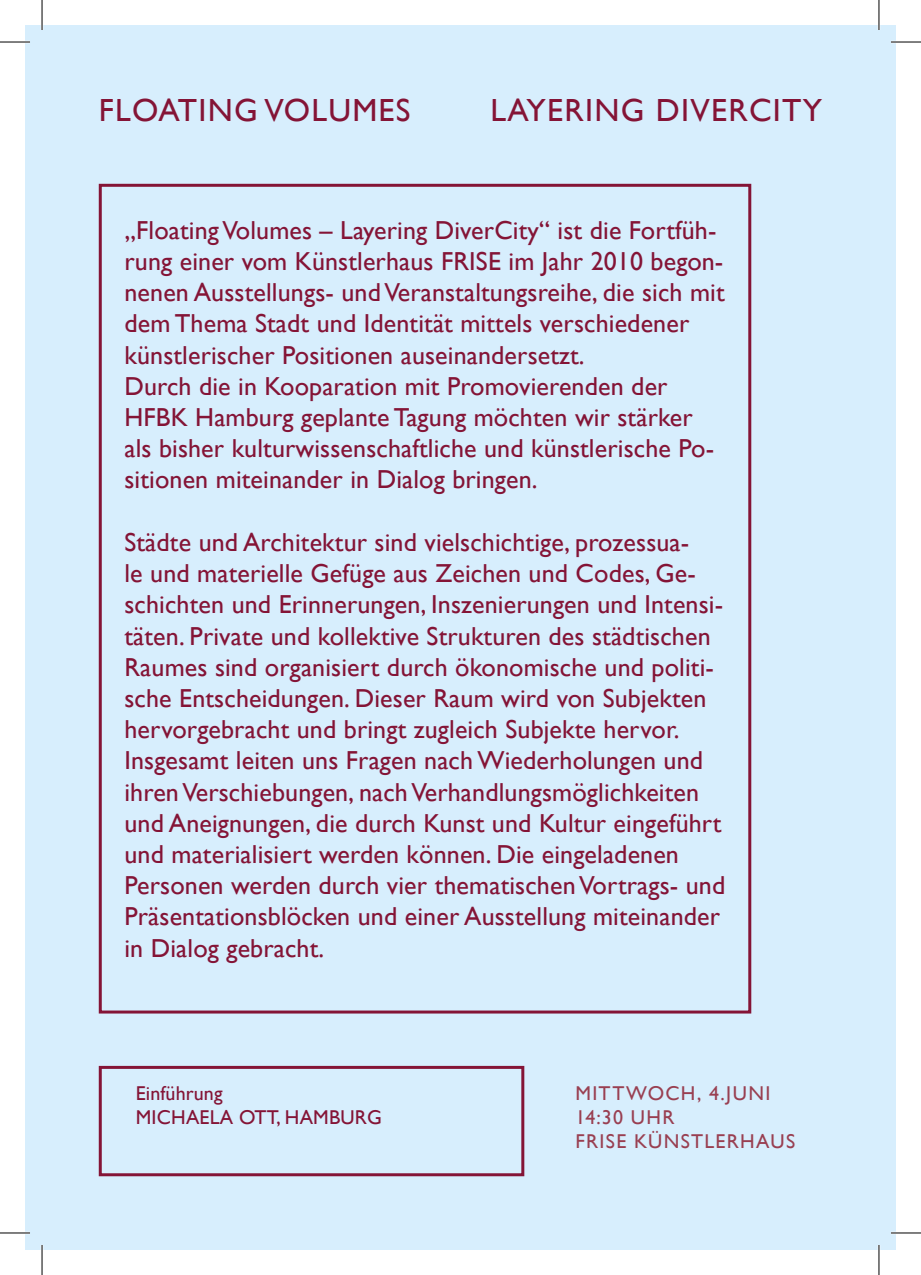
<style>
.page{position:relative;width:921px;height:1275px;background:#fff}
.page>*{position:absolute;margin:0;border:0;box-sizing:border-box;transform-origin:0 0}
.t1{font:32px "Gill Sans";letter-spacing:.04em;color:#841436}
.t2{font:26px/31.2px "Gill Sans";letter-spacing:.005em;color:#841436}
.t3{font:20px/24px "Gill Sans";letter-spacing:.07em;color:#993f51}
.t4{font:20px/24px "Gill Sans";letter-spacing:.01em;color:#841436}
</style>
<div class="page">
<div style="left:25px;top:25px;width:870px;height:1225px;background:#d7eefd"></div>
<div style="left:99px;top:184px;width:652px;height:829px;border:3px solid #841436"></div>
<div style="left:99px;top:1066px;width:425px;height:110px;border:3px solid #841436"></div>
<hr style="left:0;top:41px;width:30px;height:2px;background:#fff">
<hr style="left:890px;top:41px;width:30px;height:2px;background:#fff">
<hr style="left:0;top:1231px;width:30px;height:3px;background:#fff">
<hr style="left:890px;top:1231px;width:30px;height:3px;background:#fff">
<hr style="left:41px;top:0;width:2px;height:30px;background:#fff">
<hr style="left:41px;top:1245px;width:2px;height:30px;background:#fff">
<hr style="left:877px;top:0;width:2px;height:30px;background:#fff">
<hr style="left:877px;top:1245px;width:2px;height:30px;background:#fff">
<hr style="left:0;top:42px;width:30px;height:1px;background:#000">
<hr style="left:890px;top:42px;width:30px;height:1px;background:#000">
<hr style="left:0;top:1232px;width:30px;height:1px;background:#000">
<hr style="left:890px;top:1232px;width:30px;height:1px;background:#000">
<hr style="left:42px;top:0;width:1px;height:30px;background:#000">
<hr style="left:42px;top:1245px;width:1px;height:30px;background:#000">
<hr style="left:878px;top:0;width:1px;height:30px;background:#000">
<hr style="left:878px;top:1245px;width:1px;height:30px;background:#000">
<p class="t1" style="left:99px;top:91px;width:313px">FLOATING VOLUMES</p>
<p class="t1" style="left:490px;top:91px;width:333px">LAYERING DIVERCITY</p>
<p class="t2" style="left:124px;top:215px;width:601px">„Floating Volumes – Layering DiverCity“ ist die Fortfüh&shy;rung einer vom Künstlerhaus FRISE im Jahr 2010 begon&shy;nenen Ausstellungs- und Veranstaltungsreihe, die sich mit dem Thema Stadt und Identität mittels verschiedener künstlerischer Positionen auseinandersetzt.<br>Durch die in Kooparation mit Promovierenden der HFBK Hamburg geplante Tagung möchten wir stärker als bisher kulturwissenschaftliche und künstlerische Po&shy;sitionen miteinander in Dialog bringen.</p>
<p class="t2" style="left:124px;top:527px;width:602px">Städte und Architektur sind vielschichtige, prozessua-<br>le und materielle Gefüge aus Zeichen und Codes, Ge&shy;schichten und Erinnerungen, Inszenierungen und Intensi&shy;täten. Private und kollektive Strukturen des städtischen Raumes sind organisiert durch ökonomische und politi&shy;sche Entscheidungen. Dieser Raum wird von Subjekten hervorgebracht und bringt zugleich Subjekte hervor.<br>Insgesamt leiten uns Fragen nach Wiederholungen und ihren Verschiebungen, nach Verhandlungsmöglichkeiten und Aneignungen, die durch Kunst und Kultur eingeführt und materialisiert werden können. Die eingeladenen Personen werden durch vier thematischen Vortrags- und Präsentationsblöcken und einer Ausstellung miteinander in Dialog gebracht.</p>
<p class="t4" style="left:136px;top:1081px;width:248px">Einführung<br>MICHAELA OTT, HAMBURG</p>
<p class="t3" style="left:575px;top:1081px;width:221px">MITTWOCH, 4.JUNI<br>14:30 UHR<br>FRISE KÜNSTLERHAUS</p>
</div>
